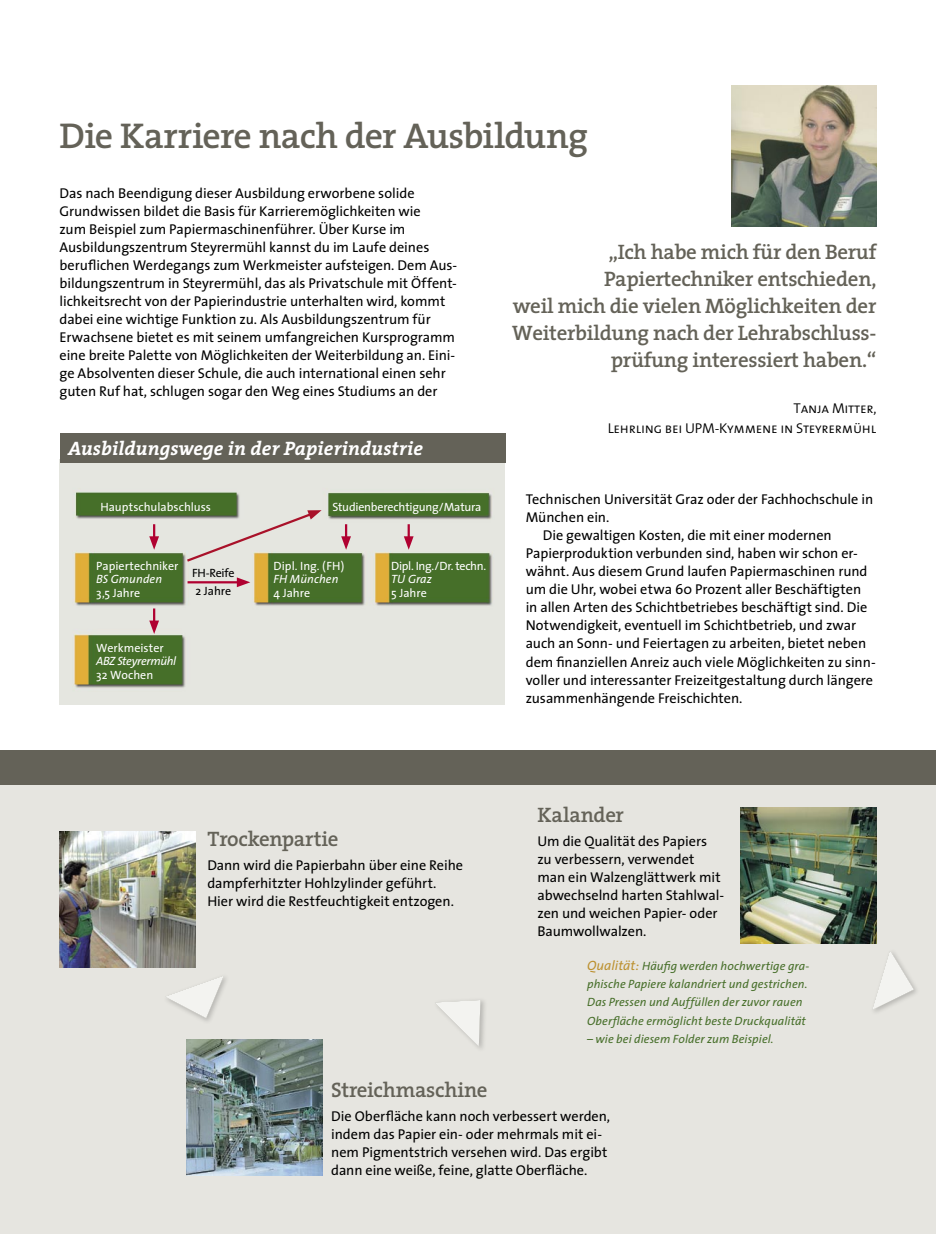
<style>
.page{position:relative;width:936px;height:1234px;background:#fff}
.page>*{position:absolute;margin:0;border:0;box-sizing:border-box;transform-origin:0 0}
.t1{font:600 36px "The Serif";letter-spacing:-.025em;color:#646258}
.t2{font:600 21px/27px "The Serif";letter-spacing:-.015em;color:#646258;text-align:right}
.t3{font:italic 700 19.5px "The Serif";color:#fff}
.t4{font:14.25px/18px "The Sans";letter-spacing:-.005em;color:#000}
.t5{font:14.25px/19.5px "The Sans Semi Light Caps";letter-spacing:-.015em;color:#000;text-align:right}
.t6{font:italic 12px/18px "The Sans";letter-spacing:.005em;color:#476f2a}
.t7{font:12px "The Sans";letter-spacing:-.005em;color:#fff}
.t8{font:italic 12px "The Sans";color:#fff}
.t9{font:12px "The Sans";letter-spacing:-.03em;color:#fff}
.t10{font:italic 12px "The Sans";letter-spacing:-.03em;color:#fff}
.t11{font:12px/18px "The Sans";letter-spacing:-.02em;color:#000}
.s1{font-size:13.5px;color:#bc9130}
</style>
<div class="page">
<div style="left:0;top:772px;width:935px;height:461px;background:#e6e5e0"></div>
<div style="left:0;top:750px;width:935px;height:34px;background:#646258"></div>
<img style="left:731px;top:85px;width:145px;height:141px">
<img style="left:60px;top:831px;width:136px;height:136px">
<img style="left:186px;top:1039px;width:137px;height:136px">
<img style="left:740px;top:807px;width:136px;height:136px">
<img style="left:60px;top:463px;width:445px;height:241px">
<div style="left:60px;top:433px;width:445px;height:30px;background:#646258"></div>
<svg style="left:184px;top:510px;width:137px;height:53px;background:#cdcabc"></svg>
<svg style="left:149px;top:524px;width:10px;height:25px"></svg>
<svg style="left:149px;top:608px;width:10px;height:26px"></svg>
<hr style="left:187px;top:581px;width:54px;height:2px;background:#b00131">
<svg style="left:237px;top:577px;width:13px;height:10px"></svg>
<svg style="left:341px;top:524px;width:10px;height:25px"></svg>
<hr style="left:407px;top:524px;width:3px;height:16px;background:#b00131">
<svg style="left:404px;top:536px;width:9px;height:13px"></svg>
<svg style="left:167px;top:977px;width:59px;height:44px"></svg>
<svg style="left:436px;top:1000px;width:49px;height:47px"></svg>
<svg style="left:873px;top:952px;width:44px;height:60px"></svg>
<h1 class="t1" style="left:60px;top:106px;width:530px">Die Karriere nach der Ausbildung</h1>
<p class="t4" style="left:60px;top:184px;width:399px">Das nach Beendigung dieser Ausbildung erworbene solide Grundwissen bildet die Basis für Karrieremöglichkeiten wie<br>zum Beispiel zum Papiermaschinenführer. Über Kurse im Ausbildungszentrum Steyrermühl kannst du im Laufe deines beruflichen Werdegangs zum Werkmeister aufsteigen. Dem Aus&shy;bildungszentrum in Steyrermühl, das als Privatschule mit Öffent&shy;lichkeitsrecht von der Papierindustrie unterhalten wird, kommt dabei eine wichtige Funktion zu. Als Ausbildungszentrum für Erwachsene bietet es mit seinem umfangreichen Kursprogramm eine breite Palette von Möglichkeiten der Weiterbildung an. Eini&shy;ge Absolventen dieser Schule, die auch international einen sehr guten Ruf hat, schlugen sogar den Weg eines Studiums an der</p>
<h3 class="t3" style="left:68px;top:432px;width:356px">Ausbildungswege in der Papierindustrie</h3>
<p class="t7" style="left:100px;top:496px;width:112px">Hauptschulabschluss</p>
<p class="t7" style="left:332px;top:497px;width:150px">Studienberechtigung/Matura</p>
<p class="t7" style="left:96px;top:555px;width:84px">Papiertechniker</p>
<p class="t8" style="left:96px;top:569px;width:67px">BS Gmunden</p>
<p class="t7" style="left:96px;top:582px;width:46px">3,5 Jahre</p>
<p class="t11" style="left:192px;top:563px;width:44px">FH-Reife<br>2 Jahre</p>
<p class="t7" style="left:96px;top:637px;width:69px">Werkmeister</p>
<p class="t10" style="left:96px;top:651px;width:82px">ABZ Steyrermühl</p>
<p class="t7" style="left:96px;top:664px;width:59px">32 Wochen</p>
<p class="t7" style="left:273px;top:555px;width:72px">Dipl. Ing. (FH)</p>
<p class="t8" style="left:273px;top:569px;width:66px">FH München</p>
<p class="t7" style="left:273px;top:582px;width:38px">4 Jahre</p>
<p class="t9" style="left:391px;top:555px;width:96px">Dipl. Ing./Dr. techn.</p>
<p class="t8" style="left:391px;top:569px;width:42px">TU Graz</p>
<p class="t7" style="left:391px;top:582px;width:37px">5 Jahre</p>
<h2 class="t2" style="left:512px;top:238px;width:366px">„Ich habe mich für den Beruf Papiertechniker entschieden,<br>weil mich die vielen Möglichkeiten der Weiterbildung nach der Lehrabschluss&shy;prüfung interessiert haben.“</h2>
<p class="t5" style="left:607px;top:398px;width:270px">Tanja Mitter,<br>Lehrling bei UPM-Kymmene in Steyrermühl</p>
<p class="t4" style="left:525px;top:490px;width:349px">Technischen Universität Graz oder der Fachhochschule in</p>
<p class="t4" style="left:525px;top:508px;width:85px">München ein.</p>
<p class="t4" style="left:542px;top:526px;width:290px">Die gewaltigen Kosten, die mit einer modernen</p>
<p class="t4" style="left:525px;top:544px;width:333px">Papierproduktion verbunden sind, haben wir schon er-</p>
<p class="t4" style="left:525px;top:562px;width:343px">wähnt. Aus diesem Grund laufen Papiermaschinen rund</p>
<p class="t4" style="left:525px;top:580px;width:337px">um die Uhr, wobei etwa 60 Prozent aller Beschäftigten</p>
<p class="t4" style="left:525px;top:598px;width:343px">in allen Arten des Schichtbetriebes beschäftigt sind. Die</p>
<p class="t4" style="left:525px;top:616px;width:332px">Notwendigkeit, eventuell im Schichtbetrieb, und zwar</p>
<p class="t4" style="left:525px;top:634px;width:342px">auch an Sonn- und Feiertagen zu arbeiten, bietet neben</p>
<p class="t4" style="left:525px;top:652px;width:351px">dem finanziellen Anreiz auch viele Möglichkeiten zu sinn-</p>
<p class="t4" style="left:525px;top:670px;width:349px">voller und interessanter Freizeitgestaltung durch längere</p>
<p class="t4" style="left:525px;top:688px;width:218px">zusammenhängende Freischichten.</p>
<h2 class="t2" style="left:207px;top:824px;width:132px">Trockenpartie</h2>
<p class="t4" style="left:207px;top:855px;width:257px">Dann wird die Papierbahn über eine Reihe dampferhitzter Hohlzylinder geführt.<br>Hier wird die Restfeuchtigkeit entzogen.</p>
<h2 class="t2" style="left:537px;top:800px;width:88px">Kalander</h2>
<p class="t4" style="left:537px;top:831px;width:188px">Um die Qualität des Papiers zu verbessern, verwendet man ein Walzenglättwerk mit abwechselnd harten Stahlwal&shy;zen und weichen Papier- oder<br>Baumwollwalzen.</p>
<p class="t6" style="left:587px;top:956px;width:224px"><span class="s1">Qualität:</span> Häufig werden hochwertige gra&shy;phische Papiere kalandriert und gestrichen.<br>Das Pressen und Auffüllen der zuvor rauen Oberfläche ermöglicht beste Druckqualität</p>
<p class="t6" style="left:587px;top:1028px;width:188px">– wie bei diesem Folder zum Beispiel.</p>
<h2 class="t2" style="left:331px;top:1075px;width:158px">Streichmaschine</h2>
<p class="t4" style="left:331px;top:1106px;width:280px">Die Oberfläche kann noch verbessert werden, indem das Papier ein- oder mehrmals mit ei&shy;nem Pigmentstrich versehen wird. Das ergibt dann eine weiße, feine, glatte Oberfläche.</p>
</div>
